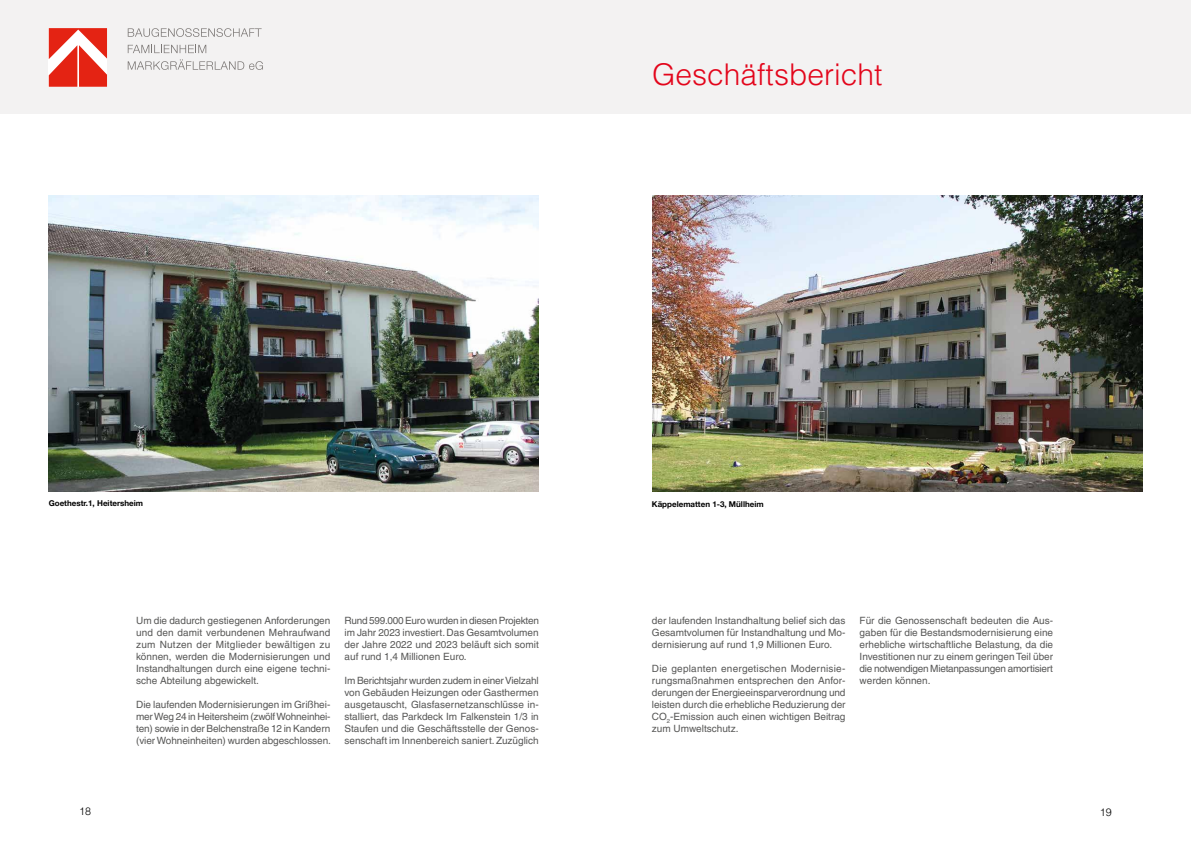
<style>
.page{position:relative;width:1191px;height:842px;background:#fff}
.page>*{position:absolute;margin:0;border:0;box-sizing:border-box;transform-origin:0 0}
.t1{font:300 30px "Helvetica LT Pro";color:#e3051b}
.t2{font:300 10.7px "Helvetica LT Pro";color:#000}
.t3{font:10px/12px "Helvetica LT Pro";color:#575756;text-align:justify}
.t4{font:700 8px "Helvetica Neue LT Pro";color:#000}
</style>
<div class="page">
<div style="left:0;top:0;width:1191px;height:113px;background:#f3f2f2"></div>
<svg style="left:49px;top:28px;width:58px;height:59px"></svg>
<svg style="left:128px;top:28px;width:134px;height:9px"></svg>
<svg style="left:128px;top:45px;width:78px;height:8px"></svg>
<svg style="left:128px;top:59px;width:135px;height:11px"></svg>
<img style="left:49px;top:196px;width:490px;height:296px">
<img style="left:652px;top:196px;width:490px;height:296px">
<h1 class="t1" style="left:652px;top:55px;width:232px">Geschäftsbericht</h1>
<p class="t4" style="left:49px;top:498px;width:96px">Goethestr.1, Heitersheim</p>
<p class="t4" style="left:652px;top:499px;width:113px">Käppelematten 1-3, Müllheim</p>
<p class="t3" style="left:136px;top:614px;width:196px">Um die dadurch gestiegenen Anforderungen und den damit verbundenen Mehraufwand zum Nutzen der Mitglieder bewältigen zu können, werden die Modernisierungen und Instandhaltungen durch eine eigene techni&shy;sche Abteilung abgewickelt.</p>
<p class="t3" style="left:136px;top:698px;width:196px">Die laufenden Modernisierungen im Grißhei&shy;mer Weg 24 in Heitersheim (zwölf Wohneinhei&shy;ten) sowie in der Belchenstraße 12 in Kandern (vier Wohneinheiten) wurden abgeschlossen.</p>
<p class="t3" style="left:344px;top:614px;width:196px">Rund 599.000 Euro wurden in diesen Projekten im Jahr 2023 investiert. Das Gesamtvolumen der Jahre 2022 und 2023 beläuft sich somit auf rund 1,4 Millionen Euro.</p>
<p class="t3" style="left:344px;top:674px;width:196px">Im Berichtsjahr wurden zudem in einer Vielzahl von Gebäuden Heizungen oder Gasthermen ausgetauscht, Glasfasernetzanschlüsse in&shy;stalliert, das Parkdeck Im Falkenstein 1/3 in Staufen und die Geschäftsstelle der Genos&shy;senschaft im Innenbereich saniert. Zuzüglich</p>
<p class="t3" style="left:652px;top:614px;width:195px">der laufenden Instandhaltung belief sich das Gesamtvolumen für Instandhaltung und Mo&shy;dernisierung auf rund 1,9 Millionen Euro.</p>
<p class="t3" style="left:652px;top:662px;width:195px">Die geplanten energetischen Modernisie&shy;rungsmaßnahmen entsprechen den Anfor&shy;derungen der Energieeinsparverordnung und leisten durch die erhebliche Reduzierung der CO<sub>2</sub>-Emission auch einen wichtigen Beitrag zum Umweltschutz.</p>
<p class="t3" style="left:859px;top:614px;width:195px">Für die Genossenschaft bedeuten die Aus&shy;gaben für die Bestandsmodernisierung eine erhebliche wirtschaftliche Belastung, da die Investitionen nur zu einem geringen Teil über die notwendigen Mietanpassungen amortisiert werden können.</p>
<p class="t2" style="left:79px;top:805px;width:13px">18</p>
<p class="t2" style="left:1100px;top:805px;width:13px">19</p>
</div>
